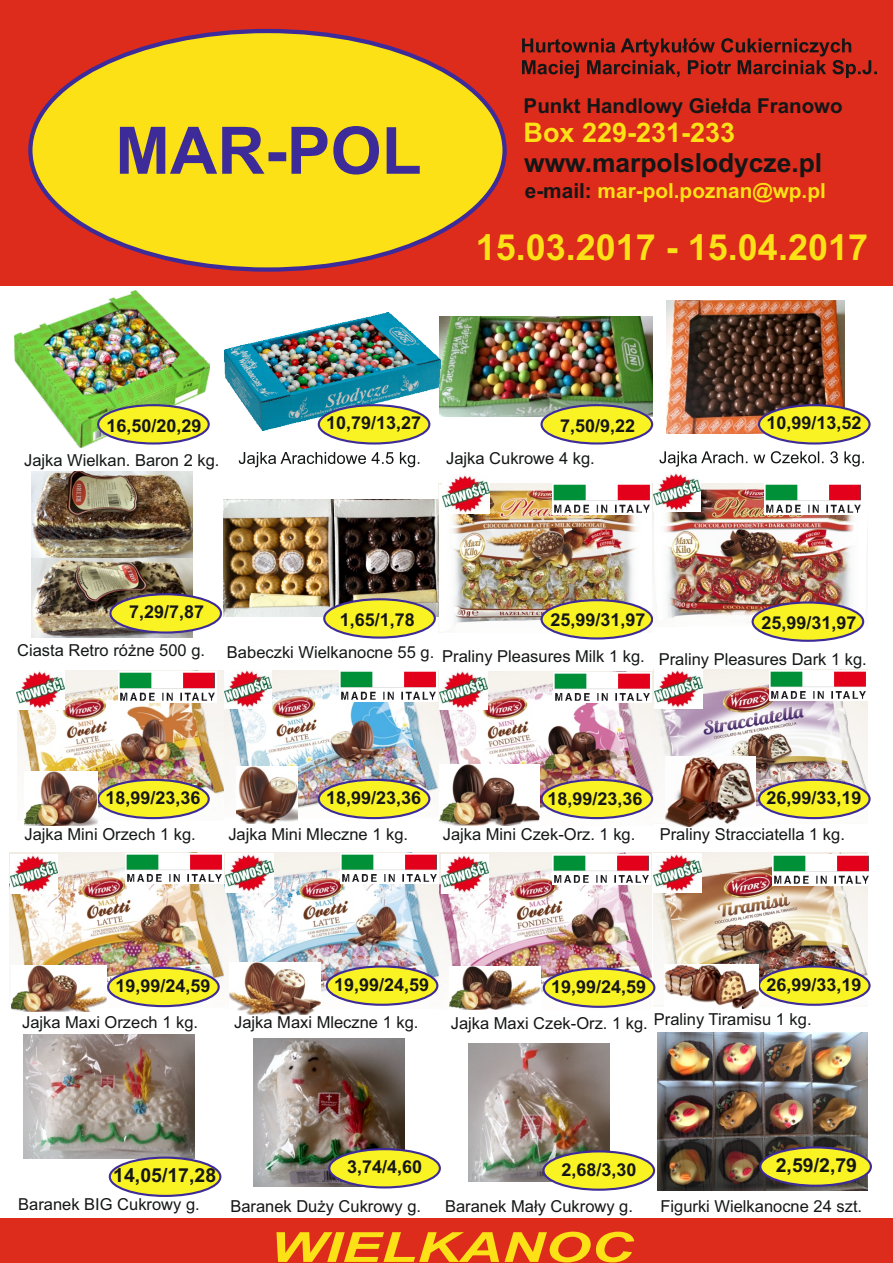
<style>
.page{position:relative;width:893px;height:1263px;background:#fff}
.page>*{position:absolute;margin:0;border:0;box-sizing:border-box;transform-origin:0 0}
.t1{font:italic 700 41.55px "Arial";color:#fbe116;scale:1.42 1}
.t2{font:700 36px "Arial";color:#fbe116}
.t3{font:700 27px "Arial";color:#fbe116}
.t4{font:700 26.4px "Arial";color:#151616}
.t5{font:700 20.85px "Arial";color:#fbe116}
.t6{font:700 20.55px "Arial";color:#151616}
.t7{font:700 19.35px "Arial";color:#151616}
.t8{font:700 17.7px "Arial";color:#151616}
.t9{font:16.5px "Arial";color:#151616}
.s1{color:#151616}
</style>
<div class="page">
<img style="left:31px;top:471px;width:161px;height:167px">
<img style="left:440px;top:484px;width:213px;height:148px">
<img style="left:653px;top:669px;width:214px;height:151px">
<img style="left:654px;top:853px;width:213px;height:153px">
<img style="left:10px;top:852px;width:641px;height:156px">
<img style="left:439px;top:671px;width:214px;height:149px">
<img style="left:224px;top:670px;width:214px;height:148px">
<img style="left:17px;top:671px;width:207px;height:150px">
<img style="left:469px;top:1043px;width:140px;height:139px">
<img style="left:254px;top:1038px;width:151px;height:148px">
<img style="left:24px;top:1035px;width:170px;height:123px">
<img style="left:666px;top:301px;width:179px;height:133px">
<img style="left:440px;top:317px;width:212px;height:100px">
<img style="left:225px;top:313px;width:215px;height:118px">
<img style="left:223px;top:500px;width:216px;height:117px">
<img style="left:657px;top:1033px;width:210px;height:157px">
<div style="left:0;top:0;width:893px;height:285px;background:#dd2b1c"></div>
<div style="left:28px;top:29px;width:479px;height:243px;background:#fbe116;border:4px solid #3c2b99;border-radius:50%"></div>
<svg style="left:120px;top:126px;width:300px;height:49px"></svg>
<svg style="left:522px;top:38px;width:355px;height:40px"></svg>
<div style="left:0;top:1218px;width:893px;height:45px;background:#dd2b1c"></div>
<svg style="left:239px;top:452px;width:180px;height:15px"></svg>
<img style="left:15px;top:291px;width:194px;height:156px">
<div style="left:97px;top:404px;width:113px;height:40px;background:#faf323;border:2px solid #3c2b99;border-radius:50%"></div>
<div style="left:318px;top:404px;width:112px;height:40px;background:#faf323;border:2px solid #3c2b99;border-radius:50%"></div>
<div style="left:540px;top:404px;width:113px;height:40px;background:#faf323;border:2px solid #3c2b99;border-radius:50%"></div>
<div style="left:323px;top:598px;width:113px;height:41px;background:#faf323;border:2px solid #3c2b99;border-radius:50%"></div>
<div style="left:540px;top:599px;width:113px;height:40px;background:#faf323;border:2px solid #3c2b99;border-radius:50%"></div>
<div style="left:109px;top:593px;width:113px;height:41px;background:#faf323;border:2px solid #3c2b99;border-radius:50%"></div>
<div style="left:97px;top:779px;width:113px;height:40px;background:#faf323;border:2px solid #3c2b99;border-radius:50%"></div>
<div style="left:318px;top:779px;width:112px;height:40px;background:#faf323;border:2px solid #3c2b99;border-radius:50%"></div>
<div style="left:758px;top:779px;width:113px;height:40px;background:#faf323;border:2px solid #3c2b99;border-radius:50%"></div>
<div style="left:758px;top:965px;width:113px;height:41px;background:#faf323;border:2px solid #3c2b99;border-radius:50%"></div>
<div style="left:107px;top:967px;width:113px;height:40px;background:#faf323;border:2px solid #3c2b99;border-radius:50%"></div>
<div style="left:326px;top:965px;width:112px;height:41px;background:#faf323;border:2px solid #3c2b99;border-radius:50%"></div>
<div style="left:109px;top:1156px;width:112px;height:41px;background:#faf323;border:2px solid #3c2b99;border-radius:50%"></div>
<div style="left:328px;top:1148px;width:113px;height:40px;background:#faf323;border:2px solid #3c2b99;border-radius:50%"></div>
<div style="left:759px;top:1146px;width:113px;height:41px;background:#faf323;border:2px solid #3c2b99;border-radius:50%"></div>
<div style="left:540px;top:779px;width:113px;height:40px;background:#faf323;border:2px solid #3c2b99;border-radius:50%"></div>
<div style="left:758px;top:404px;width:113px;height:40px;background:#faf323;border:2px solid #3c2b99;border-radius:50%"></div>
<svg style="left:659px;top:451px;width:205px;height:16px"></svg>
<div style="left:542px;top:1150px;width:113px;height:41px;background:#faf323;border:2px solid #3c2b99;border-radius:50%"></div>
<div style="left:543px;top:967px;width:112px;height:41px;background:#faf323;border:2px solid #3c2b99;border-radius:50%"></div>
<img style="left:25px;top:772px;width:73px;height:54px">
<img style="left:236px;top:766px;width:61px;height:57px">
<img style="left:439px;top:764px;width:101px;height:62px">
<img style="left:450px;top:967px;width:91px;height:43px">
<img style="left:230px;top:962px;width:90px;height:52px">
<img style="left:11px;top:965px;width:96px;height:46px">
<img style="left:654px;top:483px;width:213px;height:143px">
<div style="left:752px;top:601px;width:112px;height:41px;background:#faf323;border:2px solid #3c2b99;border-radius:50%"></div>
<img style="left:665px;top:964px;width:93px;height:44px">
<img style="left:665px;top:757px;width:91px;height:69px">
<img style="left:10px;top:854px;width:48px;height:39px">
<img style="left:226px;top:853px;width:47px;height:39px">
<img style="left:441px;top:854px;width:48px;height:39px">
<img style="left:440px;top:670px;width:47px;height:39px">
<img style="left:224px;top:669px;width:48px;height:39px">
<img style="left:17px;top:670px;width:47px;height:39px">
<img style="left:654px;top:669px;width:48px;height:39px">
<img style="left:654px;top:853px;width:47px;height:39px">
<img style="left:653px;top:472px;width:48px;height:39px">
<img style="left:442px;top:474px;width:48px;height:39px">
<img style="left:118px;top:672px;width:98px;height:30px">
<img style="left:340px;top:671px;width:98px;height:30px">
<img style="left:769px;top:670px;width:98px;height:31px">
<img style="left:553px;top:672px;width:98px;height:31px">
<img style="left:553px;top:484px;width:98px;height:30px">
<img style="left:764px;top:484px;width:99px;height:30px">
<img style="left:772px;top:855px;width:97px;height:30px">
<img style="left:552px;top:854px;width:99px;height:31px">
<img style="left:340px;top:853px;width:99px;height:31px">
<img style="left:126px;top:853px;width:98px;height:31px">
<p class="t6" style="left:524px;top:98px;width:321px">Punkt Handlowy Giełda Franowo</p>
<h3 class="t3" style="left:524px;top:122px;width:213px">Box 229-231-233</h3>
<h3 class="t4" style="left:524px;top:153px;width:299px">www.marpolslodycze.pl</h3>
<p class="t5" style="left:525px;top:183px;width:303px"><span class="s1">e-mail:</span> mar-pol.poznan@wp.pl</p>
<h2 class="t2" style="left:476px;top:234px;width:394px">15.03.2017 - 15.04.2017</h2>
<p class="t8" style="left:107px;top:419px;width:97px">16,50/20,29</p>
<p class="t8" style="left:326px;top:416px;width:97px">10,79/13,27</p>
<p class="t8" style="left:560px;top:419px;width:77px">7,50/9,22</p>
<p class="t9" style="left:24px;top:454px;width:197px">Jajka Wielkan. Baron 2 kg.</p>
<p class="t9" style="left:446px;top:452px;width:150px">Jajka Cukrowe 4 kg.</p>
<p class="t8" style="left:766px;top:416px;width:97px">10,99/13,52</p>
<p class="t8" style="left:129px;top:605px;width:77px">7,29/7,87</p>
<p class="t9" style="left:17px;top:644px;width:190px">Ciasta Retro różne 500 g.</p>
<p class="t8" style="left:340px;top:613px;width:77px">1,65/1,78</p>
<p class="t8" style="left:550px;top:613px;width:97px">25,99/31,97</p>
<p class="t9" style="left:227px;top:650px;width:419px">Babeczki Wielkanocne 55 g. Praliny Pleasures Milk 1 kg.</p>
<p class="t8" style="left:762px;top:616px;width:97px">25,99/31,97</p>
<p class="t9" style="left:659px;top:653px;width:210px">Praliny Pleasures Dark 1 kg.</p>
<p class="t8" style="left:106px;top:791px;width:97px">18,99/23,36</p>
<p class="t8" style="left:326px;top:791px;width:97px">18,99/23,36</p>
<p class="t8" style="left:766px;top:791px;width:97px">26,99/33,19</p>
<p class="t8" style="left:548px;top:792px;width:97px">18,99/23,36</p>
<p class="t9" style="left:443px;top:828px;width:194px">Jajka Mini Czek-Orz. 1 kg.</p>
<p class="t9" style="left:660px;top:827px;width:187px">Praliny Stracciatella 1 kg.</p>
<p class="t9" style="left:24px;top:828px;width:173px">Jajka Mini Orzech 1 kg.</p>
<p class="t9" style="left:228px;top:828px;width:181px">Jajka Mini Mleczne 1 kg.</p>
<p class="t8" style="left:116px;top:979px;width:97px">19,99/24,59</p>
<p class="t8" style="left:334px;top:978px;width:97px">19,99/24,59</p>
<p class="t9" style="left:234px;top:1016px;width:186px">Jajka Maxi Mleczne 1 kg.</p>
<p class="t9" style="left:22px;top:1016px;width:178px">Jajka Maxi Orzech 1 kg.</p>
<p class="t8" style="left:551px;top:980px;width:97px">19,99/24,59</p>
<p class="t8" style="left:766px;top:978px;width:97px">26,99/33,19</p>
<p class="t9" style="left:451px;top:1016px;width:362px">Jajka Maxi Czek-Orz. 1 kg. Praliny Tiramisu 1 kg.</p>
<p class="t7" style="left:113px;top:1168px;width:105px">14,05/17,28</p>
<p class="t8" style="left:347px;top:1160px;width:77px">3,74/4,60</p>
<p class="t7" style="left:776px;top:1158px;width:83px">2,59/2,79</p>
<p class="t8" style="left:561px;top:1163px;width:77px">2,68/3,30</p>
<p class="t9" style="left:18px;top:1198px;width:183px">Baranek BIG Cukrowy g.</p>
<p class="t9" style="left:230px;top:1200px;width:192px">Baranek Duży Cukrowy g.</p>
<p class="t9" style="left:445px;top:1200px;width:189px">Baranek Mały Cukrowy g.</p>
<h1 class="t1" style="left:270px;top:1232px;width:257px">WIELKANOC</h1>
<p class="t9" style="left:660px;top:1200px;width:203px">Figurki Wielkanocne 24 szt.</p>
</div>
